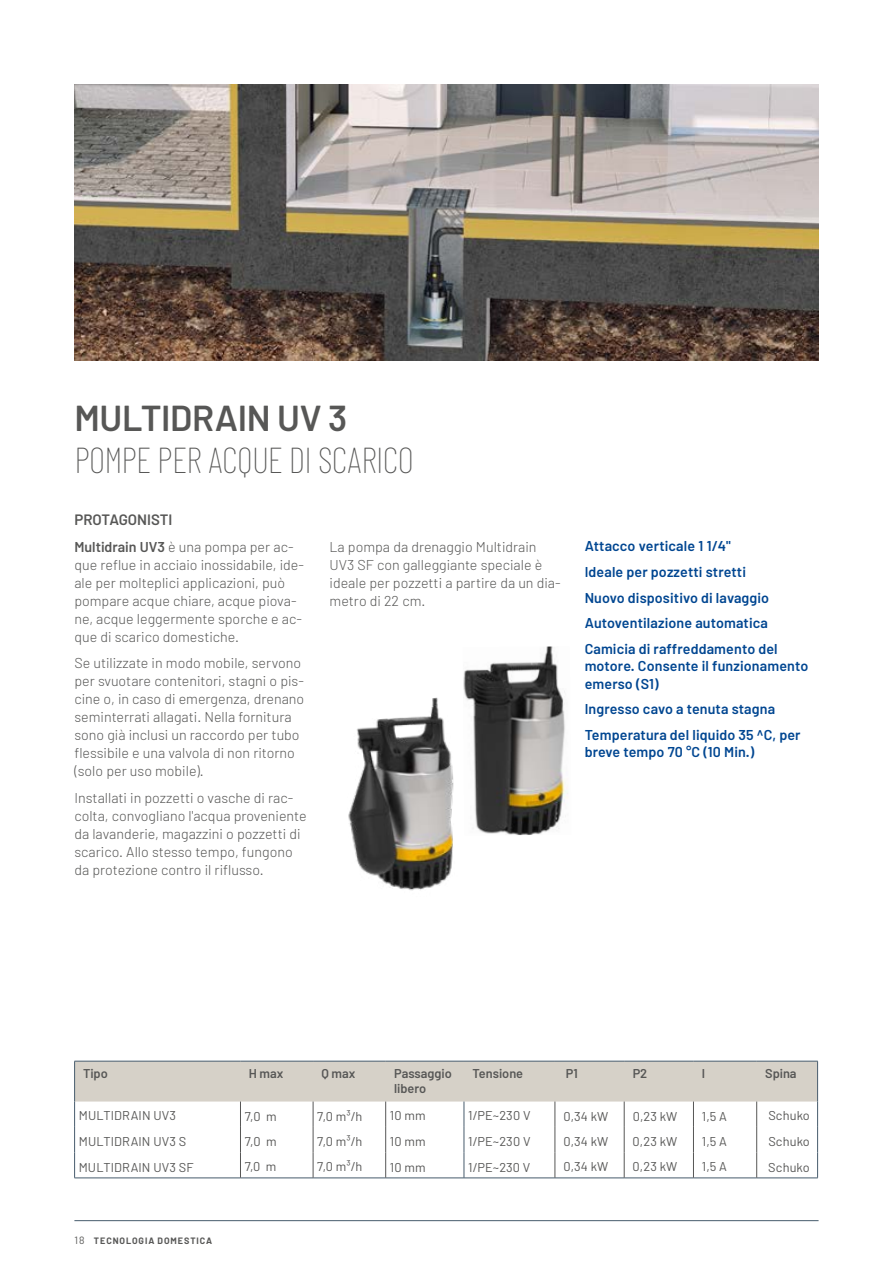
<style>
.page{position:relative;width:893px;height:1263px;background:#fff}
.page>*{position:absolute;margin:0;border:0;box-sizing:border-box;transform-origin:0 0}
.t1{font:100 36px "Barlow Condensed";letter-spacing:-.02em;color:#575756}
.t2{font:600 36px "Barlow";letter-spacing:-.01em;color:#575756}
.t3{font:600 15px "Barlow";color:#575756}
.t4{font:300 14.25px/18px "Barlow";color:#575756}
.t5{font:600 14.25px/25.8px "Barlow";letter-spacing:.01em;color:#004691}
.t6{font:12.75px "Barlow";letter-spacing:.01em;color:#575756}
.t7{font:600 12.75px/15px "Barlow";color:#575756}
.t8{font:700 9px "Barlow";letter-spacing:.105em;color:#575756}
.s1{font-weight:600}
.s2{font-weight:400;font-size:10.5px}
</style>
<div class="page">
<hr style="left:74px;top:1220px;width:745px;height:1px;background:#475c6d">
<img style="left:463px;top:646px;width:105px;height:189px">
<img style="left:348px;top:697px;width:106px;height:194px">
<hr style="left:74px;top:1178px;width:166px;height:1px;background:#475c6d">
<hr style="left:240px;top:1178px;width:73px;height:1px;background:#475c6d">
<hr style="left:313px;top:1178px;width:73px;height:1px;background:#475c6d">
<hr style="left:386px;top:1178px;width:78px;height:1px;background:#475c6d">
<hr style="left:464px;top:1178px;width:91px;height:1px;background:#475c6d">
<hr style="left:555px;top:1178px;width:69px;height:1px;background:#475c6d">
<hr style="left:624px;top:1178px;width:69px;height:1px;background:#475c6d">
<hr style="left:693px;top:1178px;width:64px;height:1px;background:#475c6d">
<hr style="left:757px;top:1178px;width:61px;height:1px;background:#475c6d">
<svg style="left:74px;top:1061px;width:744px;height:117px"></svg>
<img style="left:74px;top:85px;width:745px;height:275px">
<h1 class="t2" style="left:74px;top:396px;width:274px">MULTIDRAIN UV 3</h1>
<h1 class="t1" style="left:74px;top:438px;width:341px">POMPE PER ACQUE DI SCARICO</h1>
<p class="t3" style="left:74px;top:511px;width:100px">PROTAGONISTI</p>
<p class="t4" style="left:74px;top:537px;width:231px"><span class="s1">Multidrain UV3</span> è una pompa per ac&shy;que reflue in acciaio inossidabile, ide&shy;ale per molteplici applicazioni, può pompare acque chiare, acque piova&shy;ne, acque leggermente sporche e ac&shy;que di scarico domestiche.</p>
<p class="t4" style="left:74px;top:654px;width:231px">Se utilizzate in modo mobile, servono per svuotare contenitori, stagni o pis&shy;cine o, in caso di emergenza, drenano seminterrati allagati. Nella fornitura sono già inclusi un raccordo per tubo flessibile e una valvola di non ritorno (solo per uso mobile).</p>
<p class="t4" style="left:74px;top:788px;width:234px">Installati in pozzetti o vasche di rac&shy;colta, convogliano l'acqua proveniente da lavanderie, magazzini o pozzetti di scarico. Allo stesso tempo, fungono da protezione contro il riflusso.</p>
<p class="t4" style="left:330px;top:537px;width:233px">La pompa da drenaggio Multidrain<br>UV3 SF con galleggiante speciale è ideale per pozzetti a partire da un dia&shy;metro di 22 cm.</p>
<p class="t5" style="left:585px;top:533px;width:195px">Attacco verticale 1 1/4"<br>Ideale per pozzetti stretti<br>Nuovo dispositivo di lavaggio<br>Autoventilazione automatica<br>Camicia di raffreddamento del</p>
<p class="t5" style="left:585px;top:657px;width:225px;line-height:17.2px">motore. Consente il funzionamento emerso (S1)</p>
<p class="t5" style="left:585px;top:696px;width:217px">Ingresso cavo a tenuta stagna<br>Temperatura del liquido 35 ^C, per</p>
<p class="t5" style="left:585px;top:739px;width:171px">breve tempo 70 °C (10 Min.)</p>
<p class="t7" style="left:83px;top:1066px;width:26px">Tipo</p>
<p class="t7" style="left:249px;top:1066px;width:36px">H max</p>
<p class="t7" style="left:322px;top:1066px;width:35px">Q max</p>
<p class="t7" style="left:394px;top:1066px;width:59px">Passaggio libero</p>
<p class="t7" style="left:472px;top:1066px;width:52px">Tensione</p>
<p class="t7" style="left:566px;top:1066px;width:13px">P1</p>
<p class="t7" style="left:633px;top:1066px;width:16px">P2</p>
<p class="t7" style="left:702px;top:1066px;width:5px">I</p>
<p class="t7" style="left:765px;top:1066px;width:33px">Spina</p>
<p class="t6" style="left:79px;top:1108px;width:99px">MULTIDRAIN UV3</p>
<p class="t6" style="left:245px;top:1108px;width:33px">7,0 m</p>
<p class="t6" style="left:317px;top:1108px;width:47px">7,0 m³/h</p>
<p class="t6" style="left:390px;top:1108px;width:37px">10 mm</p>
<p class="t6" style="left:468px;top:1108px;width:64px">1/PE~230 V</p>
<p class="t6" style="left:563px;top:1108px;width:46px">0,34 kW</p>
<p class="t6" style="left:633px;top:1108px;width:46px">0,23 kW</p>
<p class="t6" style="left:702px;top:1108px;width:27px">1,5 A</p>
<p class="t6" style="left:768px;top:1108px;width:43px">Schuko</p>
<p class="t6" style="left:79px;top:1133px;width:109px">MULTIDRAIN UV3 S</p>
<p class="t6" style="left:245px;top:1133px;width:33px">7,0 m</p>
<p class="t6" style="left:317px;top:1133px;width:47px">7,0 m³/h</p>
<p class="t6" style="left:390px;top:1133px;width:37px">10 mm</p>
<p class="t6" style="left:468px;top:1133px;width:64px">1/PE~230 V</p>
<p class="t6" style="left:563px;top:1133px;width:46px">0,34 kW</p>
<p class="t6" style="left:633px;top:1133px;width:46px">0,23 kW</p>
<p class="t6" style="left:702px;top:1133px;width:27px">1,5 A</p>
<p class="t6" style="left:768px;top:1133px;width:43px">Schuko</p>
<p class="t6" style="left:79px;top:1159px;width:116px">MULTIDRAIN UV3 SF</p>
<p class="t6" style="left:245px;top:1159px;width:33px">7,0 m</p>
<p class="t6" style="left:317px;top:1159px;width:47px">7,0 m³/h</p>
<p class="t6" style="left:390px;top:1159px;width:37px">10 mm</p>
<p class="t6" style="left:468px;top:1159px;width:64px">1/PE~230 V</p>
<p class="t6" style="left:563px;top:1159px;width:46px">0,34 kW</p>
<p class="t6" style="left:633px;top:1159px;width:46px">0,23 kW</p>
<p class="t6" style="left:702px;top:1159px;width:27px">1,5 A</p>
<p class="t6" style="left:768px;top:1159px;width:43px">Schuko</p>
<p class="t8" style="left:74px;top:1235px;width:139px"><span class="s2">18</span> TECNOLOGIA DOMESTICA</p>
</div>
